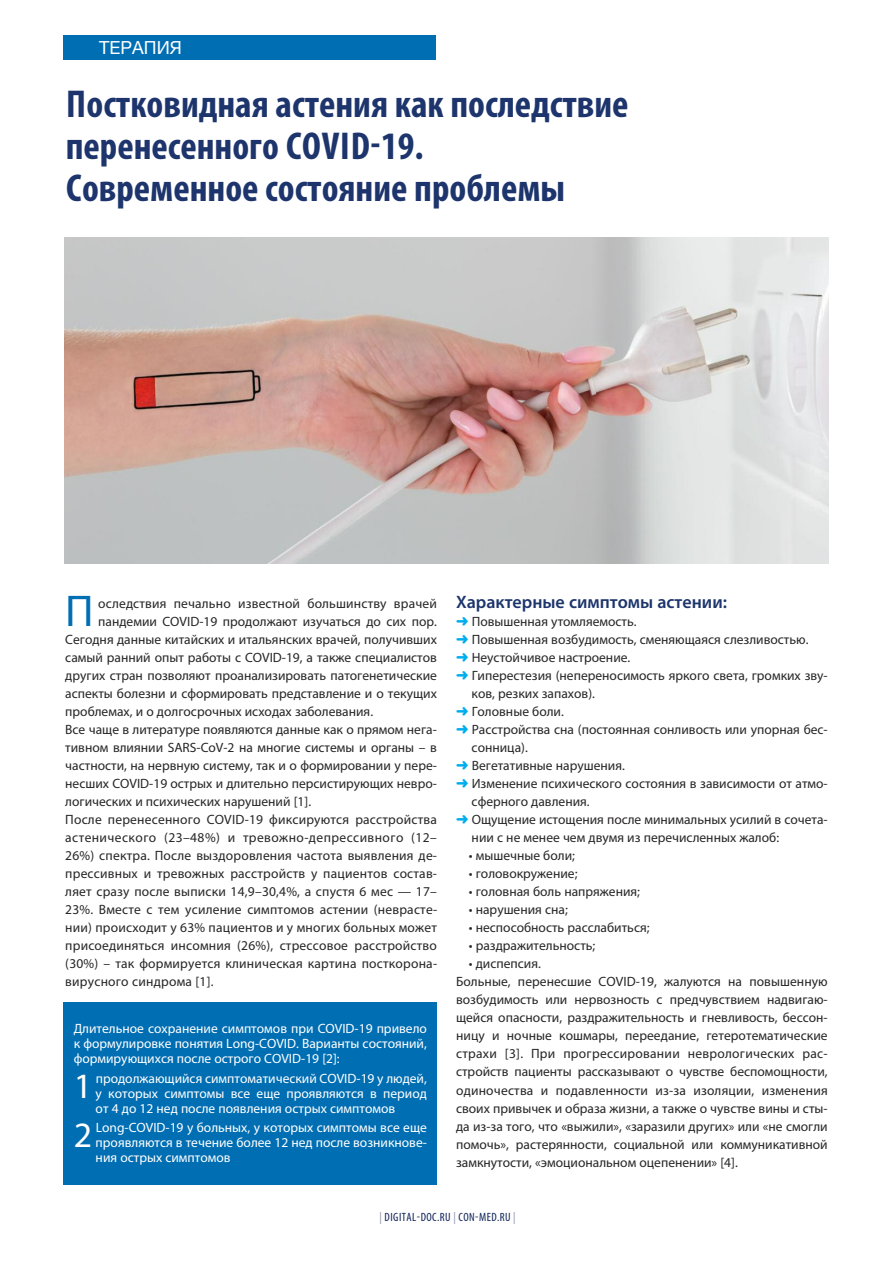
<style>
.page{position:relative;width:893px;height:1263px;background:#fff}
.page>*{position:absolute;margin:0;border:0;box-sizing:border-box;transform-origin:0 0}
.t1{font:44.7px "Myriad Pro";color:#006eb3}
.t2{font:700 condensed 39px/42px "Myriad Pro";color:#1d356c}
.t3{font:35.7px "Myriad Pro";color:#fff}
.t4{font:600 18px "Myriad Pro";color:#1d356c}
.t5{font:18px "Helvetica Neue";color:#fff}
.t6{font:13.5px/18px "Myriad Pro";color:#272526}
.t7{font:13.5px/15px "Myriad Pro";color:#fff;text-align:justify}
.t8{font:13.5px "Myriad Pro";letter-spacing:.03em;color:#272526}
.t9{font:condensed 12px "Myriad Pro";letter-spacing:.04em;color:#11245a}
.s1{color:#00aded}
.s2{color:#8892ac}
</style>
<div class="page">
<div style="left:64px;top:35px;width:372px;height:25px;background:#006eb3"></div>
<img style="left:64px;top:237px;width:765px;height:326px">
<div style="left:64px;top:1002px;width:373px;height:183px;background:#006eb3"></div>
<h3 class="t5" style="left:99px;top:37px;width:84px">терапия</h3>
<h2 class="t2" style="left:66px;top:86px;width:564px">Постковидная астения как последствие перенесенного COVID-19.<br>Современное состояние проблемы</h2>
<h1 class="t1" style="left:65px;top:595px;width:30px">П</h1>
<p class="t6" style="left:98px;top:596px;width:340px">оследствия печально известной большинству врачей</p>
<p class="t6" style="left:98px;top:614px;width:340px">пандемии COVID-19 продолжают изучаться до сих пор.</p>
<p class="t6" style="left:65px;top:632px;width:373px">Сегодня данные китайских и итальянских врачей, получивших</p>
<p class="t6" style="left:65px;top:650px;width:373px">самый ранний опыт работы с COVID-19, а также специалистов</p>
<p class="t6" style="left:65px;top:668px;width:373px">других стран позволяют проанализировать патогенетические</p>
<p class="t6" style="left:65px;top:686px;width:373px">аспекты болезни и сформировать представление и о текущих</p>
<p class="t6" style="left:65px;top:704px;width:309px">проблемах, и о долгосрочных исходах заболевания.</p>
<p class="t6" style="left:65px;top:722px;width:373px">Все чаще в литературе появляются данные как о прямом нега-</p>
<p class="t6" style="left:65px;top:740px;width:373px">тивном влиянии SARS-CoV-2 на многие системы и органы – в</p>
<p class="t6" style="left:65px;top:758px;width:373px">частности, на нервную систему, так и о формировании у пере-</p>
<p class="t6" style="left:65px;top:776px;width:373px">несших COVID-19 острых и длительно персистирующих невро-</p>
<p class="t6" style="left:65px;top:794px;width:247px">логических и психических нарушений [1].</p>
<p class="t6" style="left:65px;top:812px;width:373px">После перенесенного COVID-19 фиксируются расстройства</p>
<p class="t8" style="left:65px;top:833px;width:373px">астенического (23–48%) и тревожно-депрессивного (12–</p>
<p class="t6" style="left:65px;top:848px;width:373px">26%) спектра. После выздоровления частота выявления де-</p>
<p class="t6" style="left:65px;top:866px;width:373px">прессивных и тревожных расстройств у пациентов состав-</p>
<p class="t6" style="left:65px;top:884px;width:373px">ляет сразу после выписки 14,9–30,4%, а спустя 6 мес — 17–</p>
<p class="t6" style="left:65px;top:902px;width:373px">23%. Вместе с тем усиление симптомов астении (неврасте-</p>
<p class="t6" style="left:65px;top:920px;width:373px">нии) происходит у 63% пациентов и у многих больных может</p>
<p class="t6" style="left:65px;top:938px;width:373px">присоединяться инсомния (26%), стрессовое расстройство</p>
<p class="t6" style="left:65px;top:956px;width:373px">(30%) – так формируется клиническая картина посткорона-</p>
<p class="t6" style="left:65px;top:974px;width:150px">вирусного синдрома [1].</p>
<p class="t7" style="left:74px;top:1022px;width:355px">Длительное сохранение симптомов при COVID-19 привело к формулировке понятия Long-COVID. Варианты состояний, формирующихся после острого COVID-19 [2]:</p>
<h3 class="t3" style="left:74px;top:1072px;width:20px">1</h3>
<p class="t7" style="left:96px;top:1072px;width:333px">продолжающийся симптоматический COVID-19 у людей, у которых симптомы все еще проявляются в период от 4 до 12 нед после появления острых симптомов</p>
<h3 class="t3" style="left:74px;top:1121px;width:20px">2</h3>
<p class="t7" style="left:96px;top:1121px;width:333px">Long-COVID-19 у больных, у которых симптомы все еще проявляются в течение более 12 нед после возникнове&shy;ния острых симптомов</p>
<h3 class="t4" style="left:456px;top:596px;width:272px">Характерные симптомы астении:</h3>
<p class="t6" style="left:456px;top:614px;width:182px"><span class="s1">➜</span> Повышенная утомляемость.</p>
<p class="t6" style="left:456px;top:632px;width:354px"><span class="s1">➜</span> Повышенная возбудимость, сменяющаяся слезливостью.</p>
<p class="t6" style="left:456px;top:650px;width:176px"><span class="s1">➜</span> Неустойчивое настроение.</p>
<p class="t6" style="left:456px;top:668px;width:373px"><span class="s1">➜</span> Гиперестезия (непереносимость яркого света, громких зву-</p>
<p class="t6" style="left:472px;top:686px;width:125px">ков, резких запахов).</p>
<p class="t6" style="left:456px;top:704px;width:109px"><span class="s1">➜</span> Головные боли.</p>
<p class="t6" style="left:456px;top:722px;width:373px"><span class="s1">➜</span> Расстройства сна (постоянная сонливость или упорная бес-</p>
<p class="t6" style="left:472px;top:740px;width:58px">сонница).</p>
<p class="t6" style="left:456px;top:758px;width:170px"><span class="s1">➜</span> Вегетативные нарушения.</p>
<p class="t6" style="left:456px;top:776px;width:373px"><span class="s1">➜</span> Изменение психического состояния в зависимости от атмо-</p>
<p class="t6" style="left:472px;top:794px;width:120px">сферного давления.</p>
<p class="t6" style="left:456px;top:812px;width:373px"><span class="s1">➜</span> Ощущение истощения после минимальных усилий в сочета-</p>
<p class="t6" style="left:472px;top:830px;width:309px">нии с не менее чем двумя из перечисленных жалоб:</p>
<p class="t6" style="left:469px;top:848px;width:108px">• мышечные боли;</p>
<p class="t6" style="left:469px;top:866px;width:110px">• головокружение;</p>
<p class="t6" style="left:469px;top:884px;width:173px">• головная боль напряжения;</p>
<p class="t6" style="left:469px;top:902px;width:101px">• нарушения сна;</p>
<p class="t6" style="left:469px;top:920px;width:182px">• неспособность расслабиться;</p>
<p class="t6" style="left:469px;top:938px;width:128px">• раздражительность;</p>
<p class="t6" style="left:456px;top:956px;width:373px;text-indent:13px">• диспепсия.<br>Больные, перенесшие COVID-19, жалуются на повышенную возбудимость или нервозность с предчувствием надвигаю&shy;щейся опасности, раздражительность и гневливость, бессон&shy;ницу и ночные кошмары, переедание, гетеротематические страхи [3]. При прогрессировании неврологических рас&shy;стройств пациенты рассказывают о чувстве беспомощности, одиночества и подавленности из-за изоляции, изменения своих привычек и образа жизни, а также о чувстве вины и сты&shy;да из-за того, что «выжили», «заразили других» или «не смогли помочь», растерянности, социальной или коммуникативной замкнутости, «эмоциональном оцепенении» [4].</p>
<p class="t9" style="left:380px;top:1213px;width:138px"><span class="s2">|</span> DIGITAL-DOC.RU <span class="s2">|</span> CON-MED.RU <span class="s2">|</span></p>
</div>
